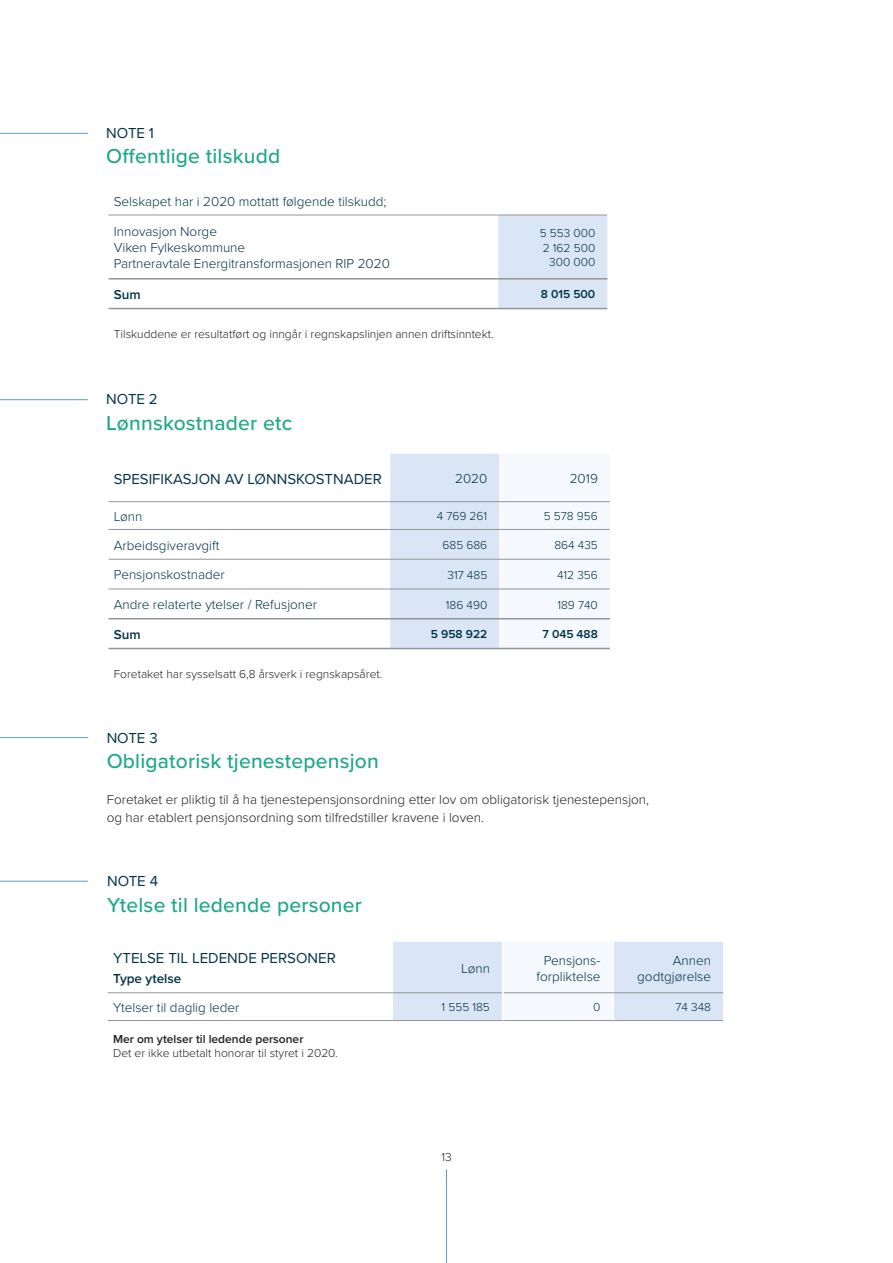
<style>
.page{position:relative;width:893px;height:1263px;background:#fff}
.page>*{position:absolute;margin:0;border:0;box-sizing:border-box;transform-origin:0 0}
.t1{font:500 21px "Proxima Nova";letter-spacing:.01em;color:#1ea888}
.t2{font:15px "Proxima Nova";color:#003244}
.t3{font:300 13.5px/16.2px "Proxima Nova";color:#003244}
.t4{font:300 13.5px/18px "Proxima Nova";color:#231f20}
.t5{font:600 13.5px "Proxima Nova";color:#003244}
.t6{font:300 12px "Proxima Nova";color:#231f20}
.t7{font:300 12px/14.4px "Proxima Nova";color:#003244;text-align:right}
.t8{font:600 12px "Proxima Nova";color:#231f20}
.t9{font:600 12px "Proxima Nova";color:#003244}
</style>
<div class="page">
<hr style="left:446px;top:1169px;width:1px;height:94px;background:#5a9bd3">
<hr style="left:109px;top:501px;width:280px;height:1px;background:#939598">
<hr style="left:109px;top:529px;width:280px;height:1px;background:#939598">
<hr style="left:109px;top:559px;width:280px;height:1px;background:#939598">
<hr style="left:109px;top:589px;width:280px;height:1px;background:#939598">
<svg style="left:389px;top:454px;width:221px;height:194px"></svg>
<hr style="left:109px;top:648px;width:280px;height:1px;background:#939598">
<hr style="left:389px;top:648px;width:111px;height:1px;background:#939598">
<hr style="left:500px;top:648px;width:110px;height:1px;background:#939598">
<hr style="left:109px;top:618px;width:280px;height:1px;background:#939598">
<hr style="left:389px;top:618px;width:111px;height:1px;background:#939598">
<hr style="left:500px;top:618px;width:110px;height:1px;background:#939598">
<div style="left:497px;top:216px;width:110px;height:92px;background:#dae6f5"></div>
<hr style="left:109px;top:215px;width:388px;height:1px;background:#939598">
<hr style="left:497px;top:215px;width:110px;height:1px;background:#939598">
<hr style="left:109px;top:308px;width:388px;height:1px;background:#939598">
<hr style="left:497px;top:308px;width:110px;height:1px;background:#939598">
<hr style="left:109px;top:278px;width:388px;height:2px;background:#939598">
<hr style="left:497px;top:278px;width:110px;height:2px;background:#939598">
<hr style="left:0;top:399px;width:88px;height:1px;background:#5a9bd3">
<hr style="left:0;top:133px;width:88px;height:1px;background:#5a9bd3">
<hr style="left:108px;top:992px;width:284px;height:1px;background:#939598">
<hr style="left:108px;top:1020px;width:284px;height:1px;background:#939598">
<hr style="left:392px;top:1020px;width:111px;height:1px;background:#939598">
<hr style="left:503px;top:1020px;width:110px;height:1px;background:#939598">
<hr style="left:613px;top:1020px;width:110px;height:1px;background:#939598">
<svg style="left:392px;top:942px;width:332px;height:78px"></svg>
<hr style="left:0;top:881px;width:88px;height:1px;background:#5a9bd3">
<hr style="left:0;top:737px;width:88px;height:1px;background:#5a9bd3">
<p class="t2" style="left:106px;top:122px;width:49px">NOTE 1</p>
<h1 class="t1" style="left:106px;top:141px;width:176px">Offentlige tilskudd</h1>
<p class="t3" style="left:114px;top:186px;width:274px;line-height:29.5px">Selskapet har i 2020 mottatt følgende tilskudd;<br>Innovasjon Norge</p>
<p class="t3" style="left:114px;top:239px;width:278px">Viken Fylkeskommune<br>Partneravtale Energitransformasjonen RIP 2020</p>
<p class="t7" style="left:540px;top:225px;width:57px">5 553 000<br>2 162 500<br>300 000</p>
<p class="t5" style="left:114px;top:284px;width:28px">Sum</p>
<p class="t9" style="left:541px;top:285px;width:56px">8 015 500</p>
<p class="t6" style="left:114px;top:325px;width:381px">Tilskuddene er resultatført og inngår i regnskapslinjen annen driftsinntekt.</p>
<p class="t2" style="left:106px;top:388px;width:53px">NOTE 2</p>
<h1 class="t1" style="left:106px;top:407px;width:187px">Lønnskostnader etc</h1>
<p class="t2" style="left:114px;top:467px;width:270px">SPESIFIKASJON AV LØNNSKOSTNADER</p>
<p class="t3" style="left:455px;top:470px;width:34px">2020</p>
<p class="t3" style="left:570px;top:470px;width:30px">2019</p>
<p class="t3" style="left:114px;top:508px;width:30px">Lønn</p>
<p class="t7" style="left:437px;top:508px;width:52px">4 769 261</p>
<p class="t7" style="left:544px;top:508px;width:56px">5 578 956</p>
<p class="t3" style="left:114px;top:536px;width:107px">Arbeidsgiveravgift</p>
<p class="t7" style="left:442px;top:537px;width:46px">685 686</p>
<p class="t7" style="left:554px;top:537px;width:45px">864 435</p>
<p class="t3" style="left:114px;top:566px;width:112px">Pensjonskostnader</p>
<p class="t7" style="left:448px;top:567px;width:41px">317 485</p>
<p class="t7" style="left:557px;top:567px;width:42px">412 356</p>
<p class="t3" style="left:114px;top:596px;width:205px">Andre relaterte ytelser / Refusjoner</p>
<p class="t7" style="left:446px;top:597px;width:43px">186 490</p>
<p class="t7" style="left:557px;top:597px;width:42px">189 740</p>
<p class="t5" style="left:114px;top:624px;width:28px">Sum</p>
<p class="t9" style="left:431px;top:625px;width:58px">5 958 922</p>
<p class="t9" style="left:542px;top:625px;width:57px">7 045 488</p>
<p class="t6" style="left:114px;top:665px;width:270px">Foretaket har sysselsatt 6,8 årsverk i regnskapsåret.</p>
<p class="t2" style="left:107px;top:726px;width:53px">NOTE 3</p>
<h1 class="t1" style="left:107px;top:745px;width:274px">Obligatorisk tjenestepensjon</h1>
<p class="t4" style="left:107px;top:790px;width:544px">Foretaket er pliktig til å ha tjenestepensjonsordning etter lov om obligatorisk tjenestepensjon, og har etablert pensjonsordning som tilfredstiller kravene i loven.</p>
<p class="t2" style="left:107px;top:870px;width:53px">NOTE 4</p>
<h1 class="t1" style="left:107px;top:889px;width:256px">Ytelse til ledende personer</h1>
<p class="t2" style="left:113px;top:947px;width:224px">YTELSE TIL LEDENDE PERSONER</p>
<p class="t5" style="left:113px;top:968px;width:70px">Type ytelse</p>
<p class="t3" style="left:461px;top:959px;width:30px">Lønn</p>
<p class="t3" style="left:537px;top:951px;width:65px;text-align:center">Pensjons&shy;forpliktelse</p>
<p class="t3" style="left:637px;top:951px;width:75px;text-align:right">Annen godtgjørelse</p>
<p class="t3" style="left:113px;top:999px;width:128px">Ytelser til daglig leder</p>
<p class="t7" style="left:442px;top:999px;width:50px">1 555 185</p>
<p class="t7" style="left:593px;top:999px;width:9px">0</p>
<p class="t7" style="left:676px;top:999px;width:37px">74 348</p>
<p class="t8" style="left:113px;top:1030px;width:192px">Mer om ytelser til ledende personer</p>
<p class="t6" style="left:113px;top:1044px;width:226px">Det er ikke utbetalt honorar til styret i 2020.</p>
<p class="t6" style="left:441px;top:1148px;width:12px">13</p>
</div>
